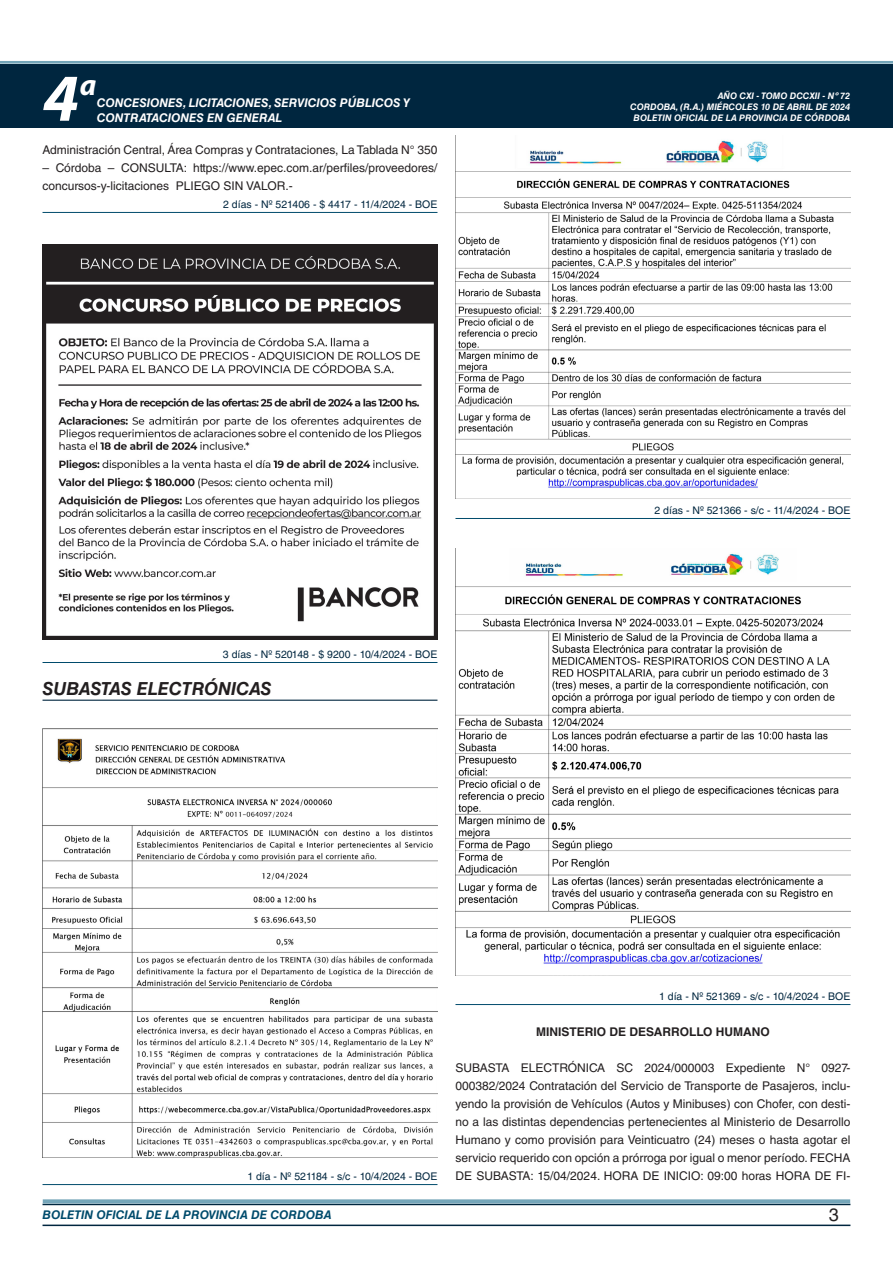
<style>
.page{position:relative;width:893px;height:1263px;background:#fff}
.page>*{position:absolute;margin:0;border:0;box-sizing:border-box;transform-origin:0 0}
.t1{font:italic 700 67.5px "Myriad Pro";color:#fff}
.t2{font:italic 700 30px "Myriad Pro";color:#fff}
.NOMBRE_DE_MINISTERIO{font:italic 700 18px "Helvetica LT Std";color:#231f20}
.t3{font:18px "Helvetica LT Std";color:#231f20}
.TEXTO_BASE{font:12px/18px "Helvetica LT Std";color:#231f20}
.t4{font:italic 700 12px/14.4px "Helvetica LT Std";color:#fff}
.t5{font:italic 700 12px "Helvetica LT Std";color:#004b6c}
.RESUELVE{font:700 12px "Helvetica LT Std";color:#231f20}
.FECHA_DE_VENCIMIENTO{font:10.5px "Helvetica LT Std";color:#00263f}
.t6{font:italic 700 9px/10.8px "Helvetica LT Std";color:#fff;text-align:right}
</style>
<div class="page">
<div style="left:0;top:61px;width:893px;height:6px;background:#fff;opacity:.75"></div>
<hr style="left:43px;top:1224px;width:807px;height:2px;background:#00263f">
<div style="left:42px;top:1198px;width:809px;height:8px;background:#fff;opacity:.75"></div>
<div style="left:0;top:64px;width:893px;height:64px;background:#00263f"></div>
<hr style="left:43px;top:212px;width:394px;height:1px;background:#004b6c">
<hr style="left:43px;top:662px;width:394px;height:1px;background:#004b6c">
<hr style="left:43px;top:700px;width:394px;height:1px;background:#00263f">
<hr style="left:43px;top:1184px;width:394px;height:1px;background:#004b6c">
<img style="left:43px;top:244px;width:394px;height:395px">
<img style="left:43px;top:728px;width:394px;height:430px">
<hr style="left:455px;top:518px;width:395px;height:1px;background:#004b6c">
<hr style="left:455px;top:1004px;width:395px;height:1px;background:#004b6c">
<img style="left:455px;top:135px;width:395px;height:363px">
<img style="left:455px;top:549px;width:395px;height:426px">
<h1 class="t1" style="left:43px;top:54px;width:38px">4</h1>
<h2 class="t2" style="left:80px;top:66px;width:18px">a</h2>
<p class="t4" style="left:97px;top:96px;width:315px">CONCESIONES, LICITACIONES, SERVICIOS PÚBLICOS Y<br>CONTRATACIONES EN GENERAL</p>
<p class="TEXTO_BASE" style="left:43px;top:141px;width:396px">Administración Central, Área Compras y Contrataciones, La Tablada N° 350</p>
<p class="TEXTO_BASE" style="left:43px;top:159px;width:396px">– Córdoba – CONSULTA: https://www.epec.com.ar/perfiles/proveedores/ concursos-y-licitaciones PLIEGO SIN VALOR.-</p>
<p class="FECHA_DE_VENCIMIENTO" style="left:223px;top:198px;width:216px">2 días - Nº 521406 - $ 4417 - 11/4/2024 - BOE</p>
<p class="t6" style="left:630px;top:91px;width:222px">AÑO CXI - TOMO DCCXII - Nº 72<br>CORDOBA, (R.A.) MIÉRCOLES 10 DE ABRIL DE 2024</p>
<p class="t6" style="left:634px;top:112px;width:218px">BOLETIN OFICIAL DE LA PROVINCIA DE CÓRDOBA</p>
<p class="FECHA_DE_VENCIMIENTO" style="left:223px;top:648px;width:216px">3 días - Nº 520148 - $ 9200 - 10/4/2024 - BOE</p>
<p class="NOMBRE_DE_MINISTERIO" style="left:43px;top:678px;width:230px">SUBASTAS ELECTRÓNICAS</p>
<p class="FECHA_DE_VENCIMIENTO" style="left:654px;top:504px;width:197px">2 días - Nº 521366 - s/c - 11/4/2024 - BOE</p>
<p class="FECHA_DE_VENCIMIENTO" style="left:247px;top:1170px;width:192px">1 día - Nº 521184 - s/c - 10/4/2024 - BOE</p>
<p class="FECHA_DE_VENCIMIENTO" style="left:659px;top:990px;width:193px">1 día - Nº 521369 - s/c - 10/4/2024 - BOE</p>
<p class="RESUELVE" style="left:536px;top:1024px;width:235px">MINISTERIO DE DESARROLLO HUMANO</p>
<p class="TEXTO_BASE" style="left:455px;top:1059px;width:396px;text-align:justify">SUBASTA ELECTRÓNICA SC 2024/000003 Expediente N° 0927- 000382/2024 Contratación del Servicio de Transporte de Pasajeros, inclu&shy;yendo la provisión de Vehículos (Autos y Minibuses) con Chofer, con desti&shy;no a las distintas dependencias pertenecientes al Ministerio de Desarrollo Humano y como provisión para Veinticuatro (24) meses o hasta agotar el servicio requerido con opción a prórroga por igual o menor período. FECHA DE SUBASTA: 15/04/2024. HORA DE INICIO: 09:00 horas HORA DE FI-</p>
<p class="t5" style="left:43px;top:1208px;width:290px">BOLETIN OFICIAL DE LA PROVINCIA DE CORDOBA</p>
<h3 class="t3" style="left:829px;top:1204px;width:12px">3</h3>
</div>
